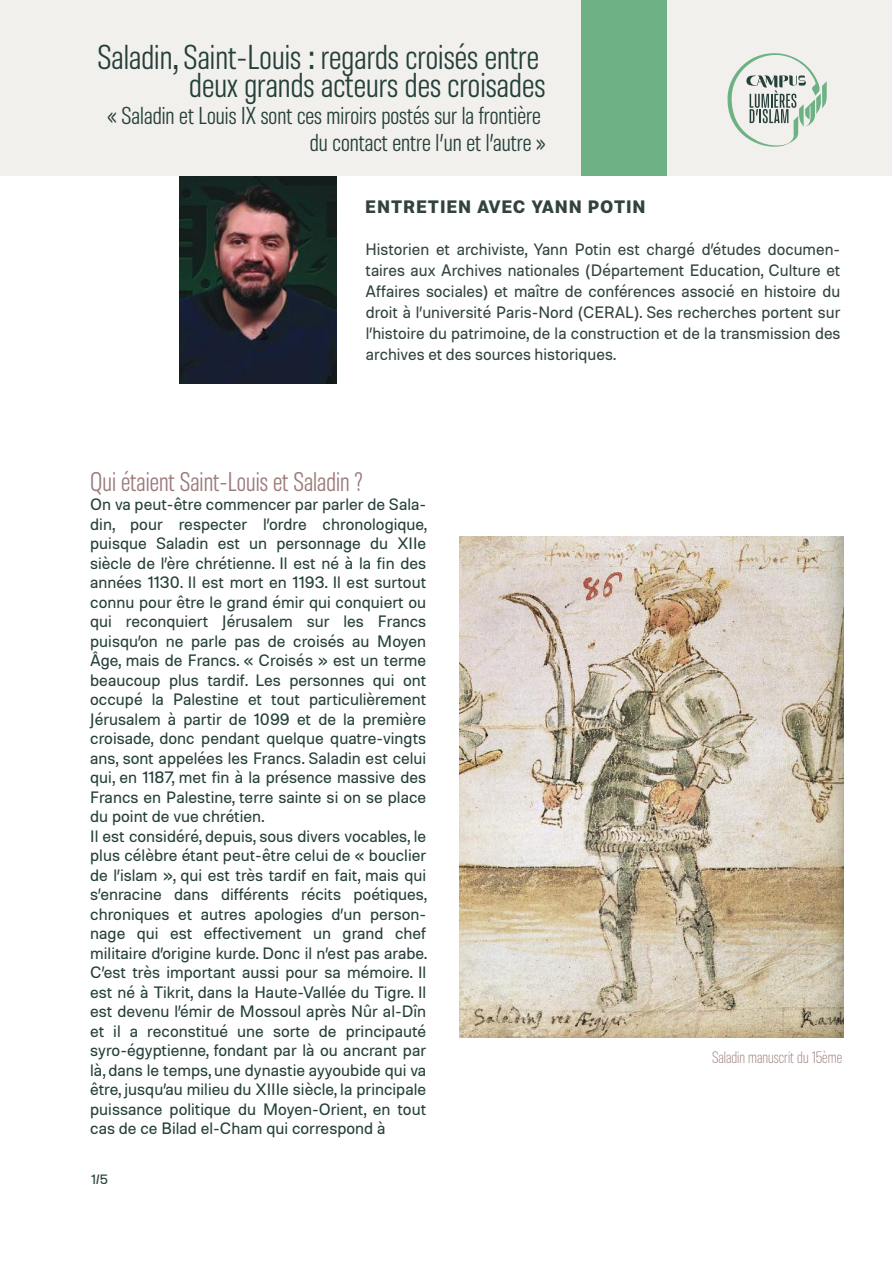
<style>
.page{position:relative;width:893px;height:1263px;background:#fff}
.page>*{position:absolute;margin:0;border:0;box-sizing:border-box;transform-origin:0 0}
.t1{font:condensed 34.5px/27.2px "Molde";color:#253f3a;text-align:right;scale:1.04 1}
.t2{font:condensed 27px "Molde";color:#9c7a79}
.t3{font:condensed 24.45px/27.2px "Molde";color:#253f3a;text-align:right;scale:1.04 1}
.t4{font:700 18px "Molde";letter-spacing:.05em;color:#31423f}
.t5{font:16.5px/19.5px "Molde";color:#253f3a}
.t6{font:16.5px/21px "Molde";color:#31423f;text-align:justify}
.t7{font:300 condensed 16.5px "Molde";color:#9c7a79}
.t8{font:13.5px "Molde";color:#253f3a}
</style>
<div class="page">
<img style="left:179px;top:176px;width:157px;height:207px">
<div style="left:0;top:0;width:891px;height:176px;background:#f2f0ec"></div>
<div style="left:581px;top:0;width:86px;height:176px;background:#6db184"></div>
<svg style="left:727px;top:53px;width:100px;height:94px"></svg>
<img style="left:459px;top:536px;width:385px;height:501px">
<h1 class="t1" style="left:97px;top:43px;width:432px">Saladin, Saint-Louis : regards croisés entre deux grands acteurs des croisades</h1>
<h3 class="t3" style="left:108px;top:101px;width:423px">« Saladin et Louis IX sont ces miroirs postés sur la frontière du contact entre l’un et l’autre »</h3>
<p class="t4" style="left:365px;top:195px;width:282px">ENTRETIEN AVEC YANN POTIN</p>
<p class="t6" style="left:365px;top:238px;width:477px">Historien et archiviste, Yann Potin est chargé d’études documen&shy;taires aux Archives nationales (Département Education, Culture et Affaires sociales) et maître de conférences associé en histoire du droit à l’université Paris-Nord (CERAL). Ses recherches portent sur l’histoire du patrimoine, de la construction et de la transmission des archives et des sources historiques.</p>
<h2 class="t2" style="left:90px;top:465px;width:274px">Qui étaient Saint-Louis et Saladin ?</h2>
<p class="t5" style="left:90px;top:494px;width:338px">On va peut-être commencer par parler de Sala&shy;din, pour respecter l’ordre chronologique, puisque Saladin est un personnage du XIIe siècle de l’ère chrétienne. Il est né à la fin des années 1130. Il est mort en 1193. Il est surtout connu pour être le grand émir qui conquiert ou qui reconquiert Jérusalem sur les Francs puisqu’on ne parle pas de croisés au Moyen Âge, mais de Francs. « Croisés » est un terme beaucoup plus tardif. Les personnes qui ont occupé la Palestine et tout particulièrement Jérusalem à partir de 1099 et de la première croisade, donc pendant quelque quatre-vingts ans, sont appelées les Francs. Saladin est celui qui, en 1187, met fin à la présence massive des Francs en Palestine, terre sainte si on se place du point de vue chrétien.<br>Il est considéré, depuis, sous divers vocables, le plus célèbre étant peut-être celui de « bouclier de l’islam », qui est très tardif en fait, mais qui s’enracine dans différents récits poétiques, chroniques et autres apologies d’un person&shy;nage qui est effectivement un grand chef militaire d’origine kurde. Donc il n’est pas arabe.<br>C’est très important aussi pour sa mémoire. Il est né à Tikrit, dans la Haute-Vallée du Tigre. Il est devenu l’émir de Mossoul après Nûr al-Dîn et il a reconstitué une sorte de principauté syro-égyptienne, fondant par là ou ancrant par là, dans le temps, une dynastie ayyoubide qui va être, jusqu’au milieu du XIIIe siècle, la principale puissance politique du Moyen-Orient, en tout cas de ce Bilad el-Cham qui correspond à</p>
<p class="t8" style="left:91px;top:1170px;width:18px">1/5</p>
<p class="t7" style="left:712px;top:1047px;width:132px">Saladin manuscrit du 15ème</p>
</div>
